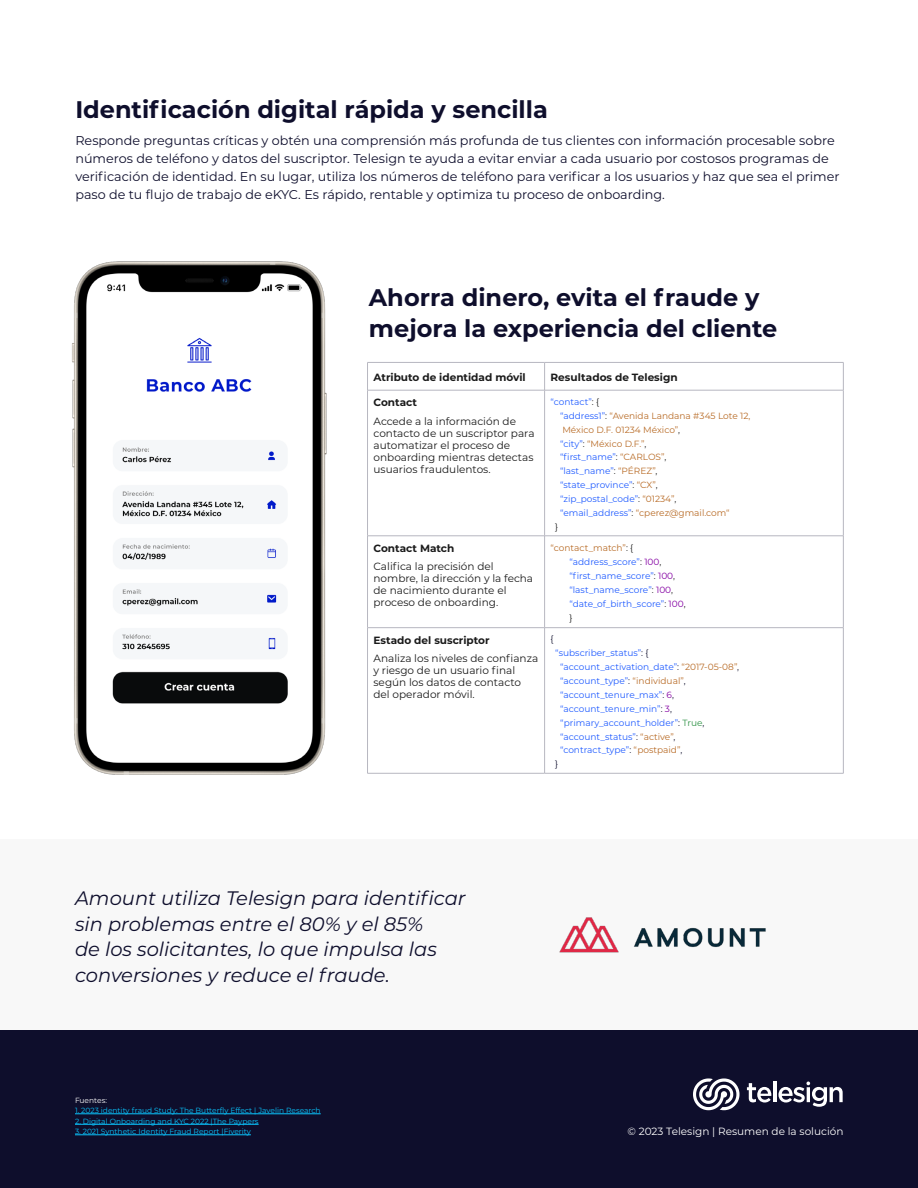
<style>
.page{position:relative;width:918px;height:1188px;background:#fff}
.page>*{position:absolute;margin:0;border:0;box-sizing:border-box;transform-origin:0 0}
.t1{font:700 24px/31.5px "Montserrat";color:#0e0e2c}
.t2{font:italic 19.5px/25.5px "Montserrat";color:#0e0e2c}
.t3{font:12.75px/18px "Montserrat";color:#0e0e2c}
.Benefit_Body{font:10.5px/12px "Montserrat";color:#1a1a1a}
.Benefit_Body-2{font:700 10.5px "Montserrat";color:#1a1a1a}
.t4{font:10.5px "Montserrat";color:#fff}
.Benefit_Body-3{font:9px "Montserrat";color:#1f5bff}
.Benefit_Body-4{font:9px "Montserrat";color:#b86b26}
.Benefit_Body-5{font:9px "Montserrat";color:#1a1a1a}
.Benefit_Body-6{font:9px "Montserrat";color:#0e0e2c}
.t5{font:7.5px "Montserrat";color:#0ac6ff}
.t6{font:7.5px "Montserrat";color:#fff}
.s1{color:#1a1a1a}
.s2{color:#1f5bff}
.s3{color:#b86b26}
.s4{color:#8400a3}
.s5{color:#0e0e2c}
.s6{color:#2e9245}
</style>
<div class="page">
<img style="left:72px;top:261px;width:255px;height:514px">
<div style="left:0;top:839px;width:918px;height:192px;background:#f8f8f8"></div>
<div style="left:0;top:1030px;width:918px;height:158px;background:#0e0e2c"></div>
<svg style="left:747px;top:1083px;width:24px;height:20px"></svg>
<hr style="left:773px;top:1082px;width:4px;height:20px;background:#fff">
<svg style="left:778px;top:1082px;width:65px;height:25px"></svg>
<svg style="left:693px;top:1078px;width:47px;height:32px"></svg>
<hr style="left:75px;top:1114px;width:246px;height:1px;background:#0ac6ff">
<hr style="left:75px;top:1124px;width:184px;height:1px;background:#0ac6ff">
<hr style="left:75px;top:1135px;width:176px;height:1px;background:#0ac6ff">
<img style="left:560px;top:917px;width:206px;height:36px">
<hr style="left:367px;top:362px;width:178px;height:1px;background:#b7b7c0">
<svg style="left:367px;top:363px;width:1px;height:27px"></svg>
<hr style="left:545px;top:362px;width:299px;height:1px;background:#b7b7c0">
<svg style="left:544px;top:363px;width:1px;height:27px"></svg>
<svg style="left:843px;top:363px;width:1px;height:27px"></svg>
<hr style="left:367px;top:390px;width:178px;height:1px;background:#b7b7c0">
<hr style="left:367px;top:390px;width:1px;height:146px;background:#b7b7c0">
<hr style="left:545px;top:390px;width:299px;height:1px;background:#b7b7c0">
<hr style="left:544px;top:390px;width:1px;height:146px;background:#b7b7c0">
<hr style="left:843px;top:390px;width:1px;height:146px;background:#b7b7c0">
<hr style="left:367px;top:536px;width:178px;height:1px;background:#b7b7c0">
<hr style="left:367px;top:536px;width:1px;height:91px;background:#b7b7c0">
<hr style="left:545px;top:536px;width:299px;height:1px;background:#b7b7c0">
<hr style="left:544px;top:536px;width:1px;height:91px;background:#b7b7c0">
<hr style="left:843px;top:536px;width:1px;height:91px;background:#b7b7c0">
<hr style="left:367px;top:627px;width:178px;height:1px;background:#b7b7c0">
<hr style="left:367px;top:628px;width:1px;height:145px;background:#b7b7c0">
<hr style="left:545px;top:627px;width:299px;height:1px;background:#b7b7c0">
<hr style="left:544px;top:628px;width:1px;height:145px;background:#b7b7c0">
<hr style="left:843px;top:628px;width:1px;height:145px;background:#b7b7c0">
<hr style="left:367px;top:773px;width:178px;height:1px;background:#b7b7c0">
<hr style="left:545px;top:773px;width:299px;height:1px;background:#b7b7c0">
<p class="t1" style="left:75px;top:92px;width:474px">Identificación digital rápida y sencilla</p>
<p class="t3" style="left:75px;top:131px;width:766px">Responde preguntas críticas y obtén una comprensión más profunda de tus clientes con información procesable sobre números de teléfono y datos del suscriptor. Telesign te ayuda a evitar enviar a cada usuario por costosos programas de verificación de identidad. En su lugar, utiliza los números de teléfono para verificar a los usuarios y haz que sea el primer paso de tu flujo de trabajo de eKYC. Es rápido, rentable y optimiza tu proceso de onboarding.</p>
<p class="t1" style="left:369px;top:281px;width:410px">Ahorra dinero, evita el fraude y mejora la experiencia del cliente</p>
<p class="Benefit_Body-2" style="left:374px;top:370px;width:154px">Atributo de identidad móvil</p>
<p class="Benefit_Body-2" style="left:551px;top:370px;width:129px">Resultados de Telesign</p>
<p class="Benefit_Body-2" style="left:374px;top:395px;width:45px">Contact</p>
<p class="Benefit_Body" style="left:374px;top:415px;width:163px">Accede a la información de contacto de un suscriptor para automatizar el proceso de onboarding mientras detectas usuarios fraudulentos.</p>
<p class="Benefit_Body-3" style="left:551px;top:396px;width:50px">“contact”<span class="s1">: {</span></p>
<p class="Benefit_Body-4" style="left:560px;top:409px;width:192px"><span class="s2">“address1”</span><span class="s1">:</span> “Avenida Landana #345 Lote 12,</p>
<p class="Benefit_Body-4" style="left:562px;top:423px;width:119px">México D.F. 01234 México”<span class="s1">,</span></p>
<p class="Benefit_Body-4" style="left:560px;top:437px;width:88px"><span class="s2">“city”</span><span class="s1">:</span> “México D.F.”<span class="s1">,</span></p>
<p class="Benefit_Body-3" style="left:560px;top:451px;width:108px">“first_name”<span class="s1">:</span> <span class="s3">“CARLOS”</span><span class="s1">,</span></p>
<p class="Benefit_Body-3" style="left:560px;top:465px;width:99px">“last_name”<span class="s1">:</span> <span class="s3">“PÉREZ”</span><span class="s1">,</span></p>
<p class="Benefit_Body-3" style="left:560px;top:479px;width:99px">“state_province”<span class="s1">:</span> <span class="s3">“CX”</span><span class="s1">,</span></p>
<p class="Benefit_Body-3" style="left:560px;top:493px;width:118px">“zip_postal_code”<span class="s1">:</span> <span class="s3">“01234”</span><span class="s1">,</span></p>
<p class="Benefit_Body-4" style="left:560px;top:507px;width:171px"><span class="s2">“email_address”</span><span class="s1">:</span> “cperez@gmail.com“</p>
<p class="Benefit_Body-5" style="left:555px;top:520px;width:5px">}</p>
<p class="Benefit_Body-2" style="left:374px;top:541px;width:82px">Contact Match</p>
<p class="Benefit_Body" style="left:374px;top:560px;width:161px">Califica la precisión del nombre, la dirección y la fecha de nacimiento durante el proceso de onboarding.</p>
<p class="Benefit_Body-2" style="left:374px;top:633px;width:118px">Estado del suscriptor</p>
<p class="Benefit_Body" style="left:374px;top:652px;width:166px">Analiza los niveles de confianza y riesgo de un usuario final según los datos de contacto del operador móvil.</p>
<p class="Benefit_Body-4" style="left:551px;top:542px;width:84px">“contact_match”<span class="s1">: {</span></p>
<p class="Benefit_Body-3" style="left:569px;top:556px;width:93px">“address_score”<span class="s1">:</span> <span class="s4">100</span><span class="s1">,</span></p>
<p class="Benefit_Body-3" style="left:569px;top:570px;width:107px">“first_name_score”<span class="s1">:</span> <span class="s4">100</span><span class="s1">,</span></p>
<p class="Benefit_Body-3" style="left:569px;top:584px;width:105px">“last_name_score”<span class="s1">:</span> <span class="s4">100</span><span class="s1">,</span></p>
<p class="Benefit_Body-3" style="left:569px;top:598px;width:118px">“date_of_birth_score”<span class="s1">:</span> <span class="s4">100</span><span class="s1">,</span></p>
<p class="Benefit_Body-5" style="left:569px;top:611px;width:5px">}</p>
<p class="Benefit_Body-6" style="left:551px;top:633px;width:5px">{</p>
<p class="Benefit_Body-3" style="left:555px;top:647px;width:95px">“subscriber_status”<span class="s5">: {</span></p>
<p class="Benefit_Body-3" style="left:560px;top:661px;width:181px">“account_activation_date”<span class="s5">:</span> <span class="s3">“2017-05-08”</span><span class="s5">,</span></p>
<p class="Benefit_Body-3" style="left:560px;top:675px;width:127px">“account_type”<span class="s5">:</span> <span class="s3">“individual”</span><span class="s5">,</span></p>
<p class="Benefit_Body-3" style="left:560px;top:689px;width:116px">“account_tenure_max”<span class="s5">:</span> <span class="s4">6</span><span class="s5">,</span></p>
<p class="Benefit_Body-3" style="left:560px;top:702px;width:113px">“account_tenure_min”<span class="s5">:</span> <span class="s4">3</span><span class="s5">,</span></p>
<p class="Benefit_Body-3" style="left:560px;top:716px;width:146px">“primary_account_holder”<span class="s5">:</span> <span class="s6">True</span><span class="s5">,</span></p>
<p class="Benefit_Body-3" style="left:560px;top:730px;width:117px">“account_status”<span class="s5">:</span> <span class="s3">“active”</span><span class="s5">,</span></p>
<p class="Benefit_Body-3" style="left:560px;top:744px;width:124px">“contract_type”<span class="s5">:</span> <span class="s3">“postpaid”</span><span class="s5">,</span></p>
<p class="Benefit_Body-6" style="left:555px;top:758px;width:5px">}</p>
<p class="t2" style="left:75px;top:885px;width:392px">Amount utiliza Telesign para identificar sin problemas entre el 80% y el 85%<br>de los solicitantes, lo que impulsa las conversiones y reduce el fraude.</p>
<p class="t6" style="left:75px;top:1095px;width:33px">Fuentes:</p>
<p class="t5" style="left:75px;top:1105px;width:247px">1. 2023 identity fraud Study: The Butterfly Effect | Javelin Research</p>
<p class="t5" style="left:75px;top:1116px;width:185px">2. Digital Onboarding and KYC 2022 |The Paypers</p>
<p class="t5" style="left:75px;top:1126px;width:177px">3. 2021 Synthetic Identity Fraud Report |Fiverity</p>
<p class="t4" style="left:628px;top:1124px;width:218px">© 2023 Telesign | Resumen de la solución</p>
</div>
